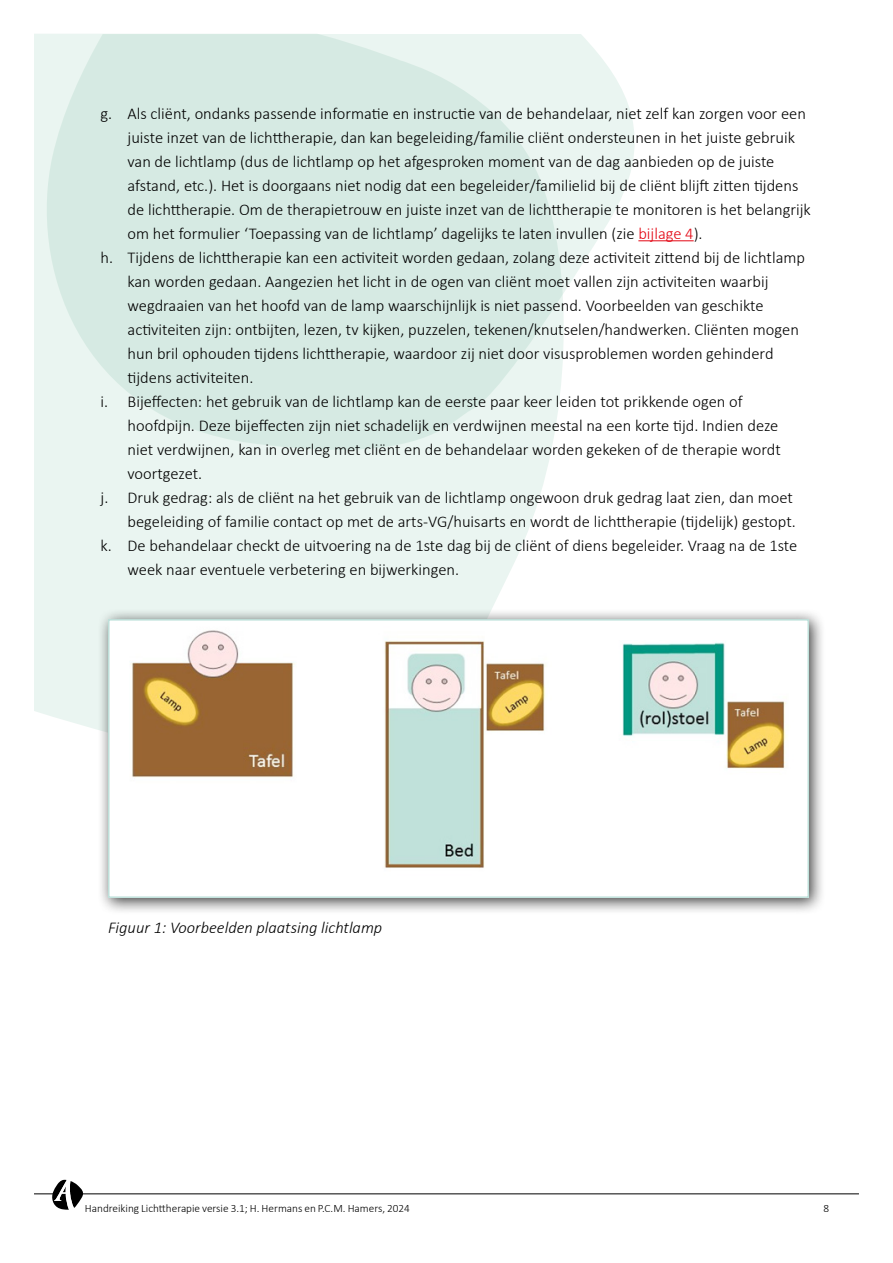
<style>
.page{position:relative;width:893px;height:1263px;background:#fff}
.page>*{position:absolute;margin:0;border:0;box-sizing:border-box;transform-origin:0 0}
.t1{font:300 16.5px "Calibri";color:#000}
.t2{font:italic 300 16.5px "Calibri";color:#000}
.t3{font:300 11.25px "Calibri";color:#000}
.s1{color:#e30613}
</style>
<div class="page">
<hr style="left:34px;top:1193px;width:825px;height:1px;background:#000">
<svg style="left:52px;top:1180px;width:31px;height:30px"></svg>
<svg style="left:576px;top:34px;width:72px;height:239px;fill:#eaf5f1"></svg>
<svg style="left:34px;top:34px;width:542px;height:695px;background:#dfefe9"></svg>
<hr style="left:638px;top:240px;width:56px;height:1px;background:#e30613">
<div style="left:97px;top:608px;width:729px;height:307px;background:#000;opacity:.75"></div>
<img style="left:111px;top:622px;width:695px;height:273px">
<div style="left:108px;top:619px;width:701px;height:279px;border:2px solid #bfe1db"></div>
<p class="t1" style="left:101px;top:103px;width:707px">g. Als cliënt, ondanks passende informatie en instructie van de behandelaar, niet zelf kan zorgen voor een</p>
<p class="t1" style="left:128px;top:127px;width:669px">juiste inzet van de lichttherapie, dan kan begeleiding/familie cliënt ondersteunen in het juiste gebruik</p>
<p class="t1" style="left:128px;top:151px;width:648px">van de lichtlamp (dus de lichtlamp op het afgesproken moment van de dag aanbieden op de juiste</p>
<p class="t1" style="left:128px;top:175px;width:672px">afstand, etc.). Het is doorgaans niet nodig dat een begeleider/familielid bij de cliënt blijft zitten tijdens</p>
<p class="t1" style="left:128px;top:199px;width:685px">de lichttherapie. Om de therapietrouw en juiste inzet van de lichttherapie te monitoren is het belangrijk</p>
<p class="t1" style="left:128px;top:223px;width:577px">om het formulier ‘Toepassing van de lichtlamp’ dagelijks te laten invullen (zie <span class="s1">bijlage 4</span>).</p>
<p class="t1" style="left:101px;top:247px;width:706px">h. Tijdens de lichttherapie kan een activiteit worden gedaan, zolang deze activiteit zittend bij de lichtlamp</p>
<p class="t1" style="left:128px;top:271px;width:642px">kan worden gedaan. Aangezien het licht in de ogen van cliënt moet vallen zijn activiteiten waarbij</p>
<p class="t1" style="left:128px;top:295px;width:638px">wegdraaien van het hoofd van de lamp waarschijnlijk is niet passend. Voorbeelden van geschikte</p>
<p class="t1" style="left:128px;top:319px;width:673px">activiteiten zijn: ontbijten, lezen, tv kijken, puzzelen, tekenen/knutselen/handwerken. Cliënten mogen</p>
<p class="t1" style="left:128px;top:343px;width:647px">hun bril ophouden tijdens lichttherapie, waardoor zij niet door visusproblemen worden gehinderd</p>
<p class="t1" style="left:128px;top:367px;width:127px">tijdens activiteiten.</p>
<p class="t1" style="left:101px;top:391px;width:644px">i. Bijeffecten: het gebruik van de lichtlamp kan de eerste paar keer leiden tot prikkende ogen of</p>
<p class="t1" style="left:128px;top:415px;width:652px">hoofdpijn. Deze bijeffecten zijn niet schadelijk en verdwijnen meestal na een korte tijd. Indien deze</p>
<p class="t1" style="left:128px;top:439px;width:655px">niet verdwijnen, kan in overleg met cliënt en de behandelaar worden gekeken of de therapie wordt</p>
<p class="t1" style="left:128px;top:463px;width:76px">voortgezet.</p>
<p class="t1" style="left:101px;top:487px;width:694px">j. Druk gedrag: als de cliënt na het gebruik van de lichtlamp ongewoon druk gedrag laat zien, dan moet</p>
<p class="t1" style="left:128px;top:511px;width:670px">begeleiding of familie contact op met de arts-VG/huisarts en wordt de lichttherapie (tijdelijk) gestopt.</p>
<p class="t1" style="left:101px;top:535px;width:698px">k. De behandelaar checkt de uitvoering na de 1ste dag bij de cliënt of diens begeleider. Vraag na de 1ste</p>
<p class="t1" style="left:128px;top:559px;width:333px">week naar eventuele verbetering en bijwerkingen.</p>
<p class="t2" style="left:108px;top:918px;width:276px">Figuur 1: Voorbeelden plaatsing lichtlamp</p>
<p class="t3" style="left:85px;top:1201px;width:327px">Handreiking Lichttherapie versie 3.1; H. Hermans en P.C.M. Hamers, 2024</p>
<p class="t3" style="left:823px;top:1201px;width:7px">8</p>
</div>
